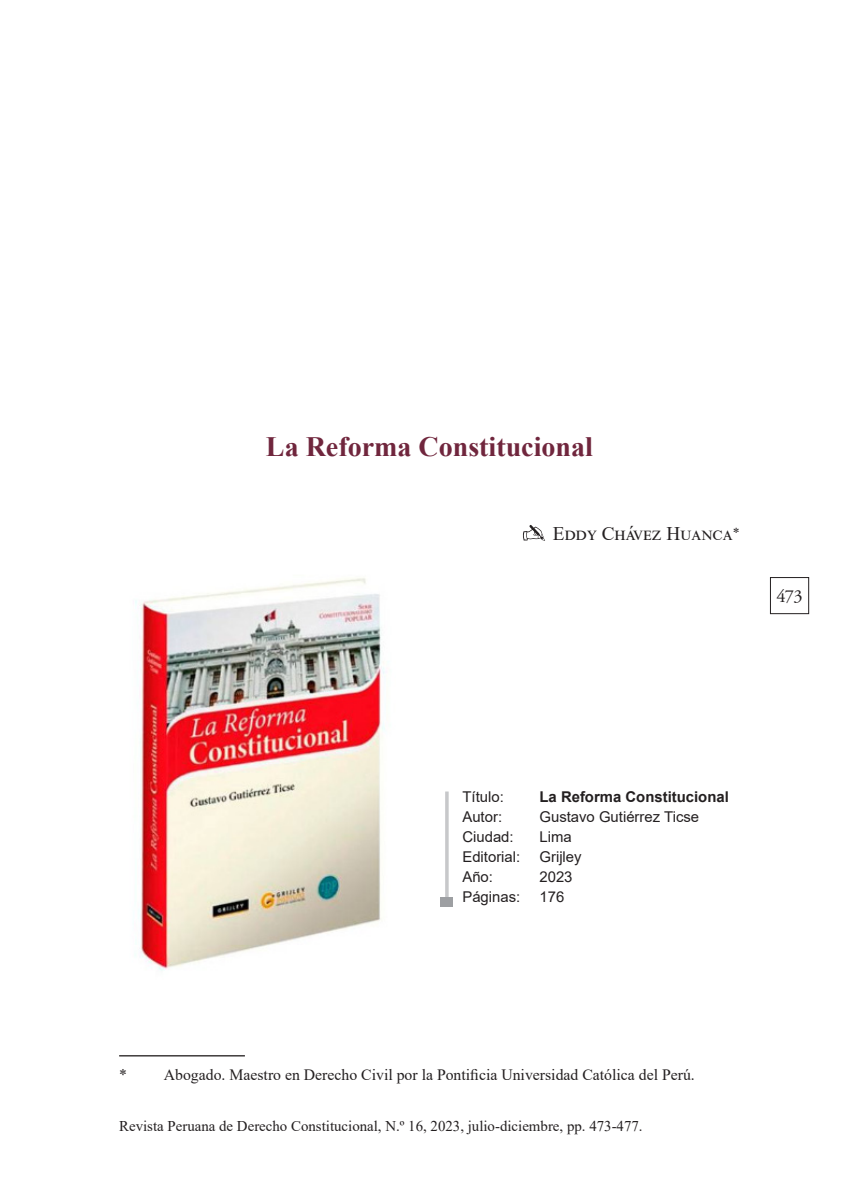
<style>
.page{position:relative;width:844px;height:1191px;background:#fff}
.page>*{position:absolute;margin:0;border:0;box-sizing:border-box;transform-origin:0 0}
._00_TIT__OKOK{font:700 28px "Times New Roman";color:#70263d}
._00_NOMBRE_OK{font:19.25px "Times New Roman";color:#231f20}
.t1{font:18.38px "Adobe Garamond Pro";color:#231f20}
._00_pie_ok{font:15.75px "Times New Roman";color:#231f20}
._00_RESUMENOK{font:14.88px "Arial";color:#231f20}
.bbbbbbbbbbbbbbbb{font:14.88px "Times New Roman";color:#231f20}
._00_RESUMENOK-2{font:700 14.88px "Arial";color:#231f20}
</style>
<div class="page">
<div style="left:769px;top:577px;width:39px;height:37px;border:1px solid #231f20"></div>
<svg style="left:523px;top:525px;width:22px;height:16px"></svg>
<img style="left:135px;top:578px;width:250px;height:393px">
<hr style="left:119px;top:1055px;width:126px;height:1px;background:#231f20">
<hr style="left:445px;top:791px;width:3px;height:115px;background:#c7c8ca">
<div style="left:441px;top:897px;width:12px;height:9px;background:#9d9fa2"></div>
<p class="_00_TIT__OKOK" style="left:266px;top:426px;width:328px">La Reforma Constitucional</p>
<p class="_00_NOMBRE_OK" style="left:553px;top:520px;width:188px">Eddy Chávez Huanca∗</p>
<p class="t1" style="left:776px;top:585px;width:28px">473</p>
<p class="_00_RESUMENOK" style="left:462px;top:786px;width:43px">Título:</p>
<p class="_00_RESUMENOK-2" style="left:539px;top:786px;width:191px">La Reforma Constitucional</p>
<p class="_00_RESUMENOK" style="left:462px;top:806px;width:41px">Autor:</p>
<p class="_00_RESUMENOK" style="left:539px;top:806px;width:161px">Gustavo Gutiérrez Ticse</p>
<p class="_00_RESUMENOK" style="left:462px;top:826px;width:53px">Ciudad:</p>
<p class="_00_RESUMENOK" style="left:539px;top:826px;width:34px">Lima</p>
<p class="_00_RESUMENOK" style="left:462px;top:846px;width:59px">Editorial:</p>
<p class="_00_RESUMENOK" style="left:539px;top:846px;width:44px">Grijley</p>
<p class="_00_RESUMENOK" style="left:462px;top:866px;width:32px">Año:</p>
<p class="_00_RESUMENOK" style="left:539px;top:866px;width:35px">2023</p>
<p class="_00_RESUMENOK" style="left:462px;top:887px;width:59px">Páginas:</p>
<p class="_00_RESUMENOK" style="left:539px;top:887px;width:26px">176</p>
<p class="_00_pie_ok" style="left:119px;top:1063px;width:577px">* Abogado. Maestro en Derecho Civil por la Pontificia Universidad Católica del Perú.</p>
<p class="bbbbbbbbbbbbbbbb" style="left:119px;top:1115px;width:525px">Revista Peruana de Derecho Constitucional, N.º 16, 2023, julio-diciembre, pp. 473-477.</p>
</div>
